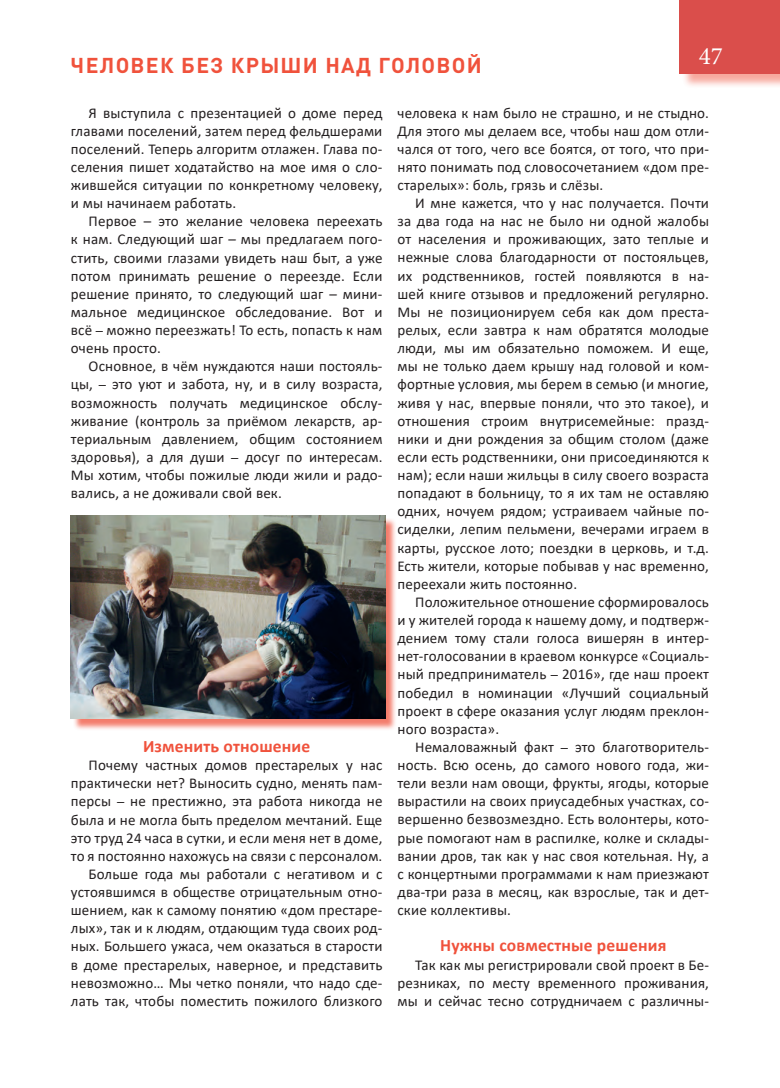
<style>
.page{position:relative;width:780px;height:1088px;background:#fff}
.page>*{position:absolute;margin:0;border:0;box-sizing:border-box;transform-origin:0 0}
.t1{font:25px "Minion Pro";color:#fff}
.верх{font:700 21.25px "DIN Pro";letter-spacing:.06em;color:#f0523c}
.основной_текст{font:700 17.5px "Calibri";letter-spacing:.01em;color:#f0523c}
.основной_текст-2{font:15px/18.1px "Calibri";letter-spacing:.01em;color:#231f20;text-align:justify}
.s1{font-family:"Helios Cond"}
</style>
<div class="page">
<div style="left:681px;top:2px;width:99px;height:87px;background:#f0523c;opacity:.5"></div>
<div style="left:679px;top:0;width:101px;height:73px;background:#da4e4b"></div>
<div style="left:73px;top:517px;width:324px;height:214px;background:#f0523c;opacity:.75"></div>
<img style="left:71px;top:516px;width:314px;height:203px">
<p class="верх" style="left:71px;top:51px;width:412px">ЧЕЛОВЕК БЕЗ КРЫШИ НАД ГОЛОВОЙ</p>
<h1 class="t1" style="left:698px;top:40px;width:26px">47</h1>
<p class="основной_текст-2" style="left:71px;top:103px;width:313px;text-indent:18px">Я выступила с презентацией о доме перед главами поселений, затем перед фельдшерами поселений. Теперь алгоритм отлажен. Глава по&shy;селения пишет ходатайство на мое имя о сло&shy;жившейся ситуации по конкретному человеку, и мы начинаем работать.</p>
<p class="основной_текст-2" style="left:71px;top:212px;width:313px;text-indent:18px">Первое – это желание человека переехать к нам. Следующий шаг – мы предлагаем пого&shy;стить, своими глазами увидеть наш быт, а уже потом принимать решение о переезде. Если решение принято, то следующий шаг – мини&shy;мальное медицинское обследование. Вот и всё <span class="s1">–</span> можно переезжать! То есть, попасть к нам очень просто.</p>
<p class="основной_текст-2" style="left:71px;top:357px;width:313px;text-indent:18px">Основное, в чём нуждаются наши постояль&shy;цы, <span class="s1">–</span> это уют и забота, ну, и в силу возраста, возможность получать медицинское обслу&shy;живание (контроль за приёмом лекарств, ар&shy;териальным давлением, общим состоянием здоровья), а для души <span class="s1">–</span> досуг по интересам.<br>Мы хотим, чтобы пожилые люди жили и радо&shy;вались, а не доживали свой век.</p>
<p class="основной_текст" style="left:143px;top:734px;width:169px">Изменить отношение</p>
<p class="основной_текст-2" style="left:71px;top:756px;width:313px;text-indent:18px">Почему частных домов престарелых у нас практически нет? Выносить судно, менять пам&shy;персы <span class="s1">–</span> не престижно, эта работа никогда не была и не могла быть пределом мечтаний. Еще это труд 24 часа в сутки, и если меня нет в доме, то я постоянно нахожусь на связи с персоналом.</p>
<p class="основной_текст-2" style="left:71px;top:864px;width:313px;text-indent:18px">Больше года мы работали с негативом и с устоявшимся в обществе отрицательным отно&shy;шением, как к самому понятию «дом престаре&shy;лых», так и к людям, отдающим туда своих род&shy;ных. Большего ужаса, чем оказаться в старости в доме престарелых, наверное, и представить невозможно… Мы четко поняли, что надо сде&shy;лать так, чтобы поместить пожилого близкого</p>
<p class="основной_текст-2" style="left:397px;top:103px;width:313px">человека к нам было не страшно, и не стыдно.<br>Для этого мы делаем все, чтобы наш дом отли&shy;чался от того, чего все боятся, от того, что при&shy;нято понимать под словосочетанием «дом пре&shy;старелых»: боль, грязь и слёзы.</p>
<p class="основной_текст-2" style="left:397px;top:194px;width:313px;text-indent:18px">И мне кажется, что у нас получается. Почти за два года на нас не было ни одной жалобы от населения и проживающих, зато теплые и нежные слова благодарности от постояльцев, их родственников, гостей появляются в на&shy;шей книге отзывов и предложений регулярно.<br>Мы не позиционируем себя как дом преста&shy;релых, если завтра к нам обратятся молодые люди, мы им обязательно поможем. И еще, мы не только даем крышу над головой и ком&shy;фортные условия, мы берем в семью (и многие, живя у нас, впервые поняли, что это такое), и отношения строим внутрисемейные: празд&shy;ники и дни рождения за общим столом (даже если есть родственники, они присоединяются к нам); если наши жильцы в силу своего возраста попадают в больницу, то я их там не оставляю одних, ночуем рядом; устраиваем чайные по&shy;сиделки, лепим пельмени, вечерами играем в карты, русское лото; поездки в церковь, и т.д.<br>Есть жители, которые побывав у нас временно, переехали жить постоянно.</p>
<p class="основной_текст-2" style="left:397px;top:592px;width:313px;text-indent:18px">Положительное отношение сформировалось и у жителей города к нашему дому, и подтверж&shy;дением тому стали голоса вишерян в интер&shy;нет-голосовании в краевом конкурсе «Социаль&shy;ный предприниматель <span class="s1">–</span> 2016», где наш проект победил в номинации «Лучший социальный проект в сфере оказания услуг людям преклон&shy;ного возраста».</p>
<p class="основной_текст-2" style="left:397px;top:737px;width:313px;text-indent:18px">Немаловажный факт <span class="s1">–</span> это благотворитель&shy;ность. Всю осень, до самого нового года, жи&shy;тели везли нам овощи, фрукты, ягоды, которые вырастили на своих приусадебных участках, со&shy;вершенно безвозмездно. Есть волонтеры, кото&shy;рые помогают нам в распилке, колке и склады&shy;вании дров, так как у нас своя котельная. Ну, а с концертными программами к нам приезжают два-три раза в месяц, как взрослые, так и дет&shy;ские коллективы.</p>
<p class="основной_текст" style="left:440px;top:933px;width:228px">Нужны совместные решения</p>
<p class="основной_текст-2" style="left:397px;top:955px;width:313px;text-indent:18px">Так как мы регистрировали свой проект в Бе&shy;резниках, по месту временного проживания, мы и сейчас тесно сотрудничаем с различны-</p>
</div>
